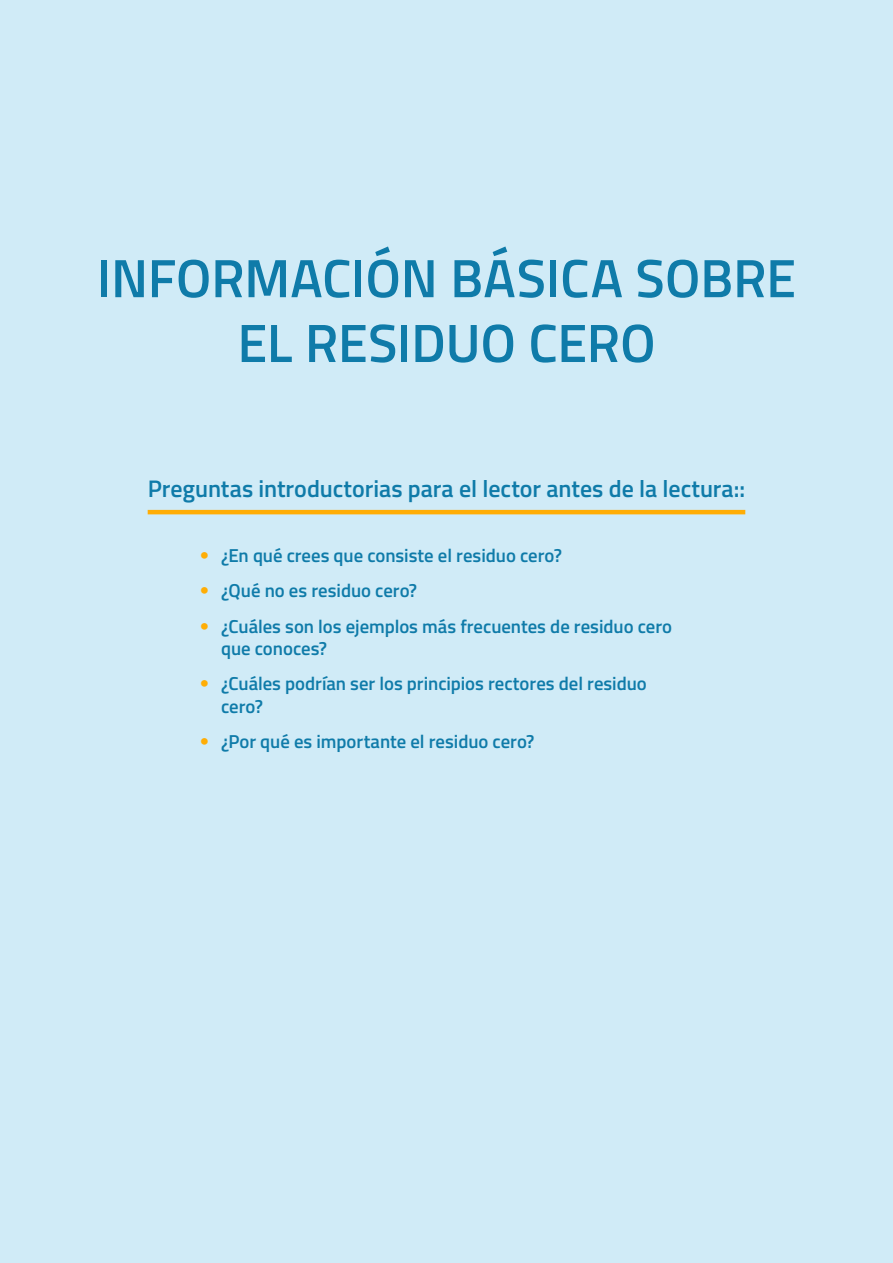
<style>
.page{position:relative;width:893px;height:1263px;background:#d0ebf7}
.page>*{position:absolute;margin:0;border:0;box-sizing:border-box;transform-origin:0 0}
.t1{font:600 54px/64.8px "Titillium Web";letter-spacing:-.005em;color:#0f7ba9;text-align:center}
.t2{font:600 24px "Titillium Web";color:#0f7ba9}
.t3{font:600 18.75px/22.5px "Titillium Web";color:#0f7ba9}
.s1{font-family:"Avenir";font-weight:800;color:#ffad05}
</style>
<div class="page">
<hr style="left:148px;top:510px;width:597px;height:4px;background:#ffad05">
<h1 class="t1" style="left:97px;top:243px;width:701px">INFORMACIÓN BÁSICA SOBRE<br>EL RESIDUO CERO</h1>
<p class="t2" style="left:148px;top:471px;width:599px">Preguntas introductorias para el lector antes de la lectura::</p>
<p class="t3" style="left:200px;top:543px;width:364px"><span class="s1">•</span> ¿En qué crees que consiste el residuo cero?</p>
<p class="t3" style="left:200px;top:579px;width:219px"><span class="s1">•</span> ¿Qué no es residuo cero?</p>
<p class="t3" style="left:221px;top:614px;width:452px;text-indent:-21px"><span class="s1">•</span> ¿Cuáles son los ejemplos más frecuentes de residuo cero que conoces?</p>
<p class="t3" style="left:221px;top:672px;width:427px;text-indent:-21px"><span class="s1">•</span> ¿Cuáles podrían ser los principios rectores del residuo cero?</p>
<p class="t3" style="left:200px;top:729px;width:336px"><span class="s1">•</span> ¿Por qué es importante el residuo cero?</p>
</div>
